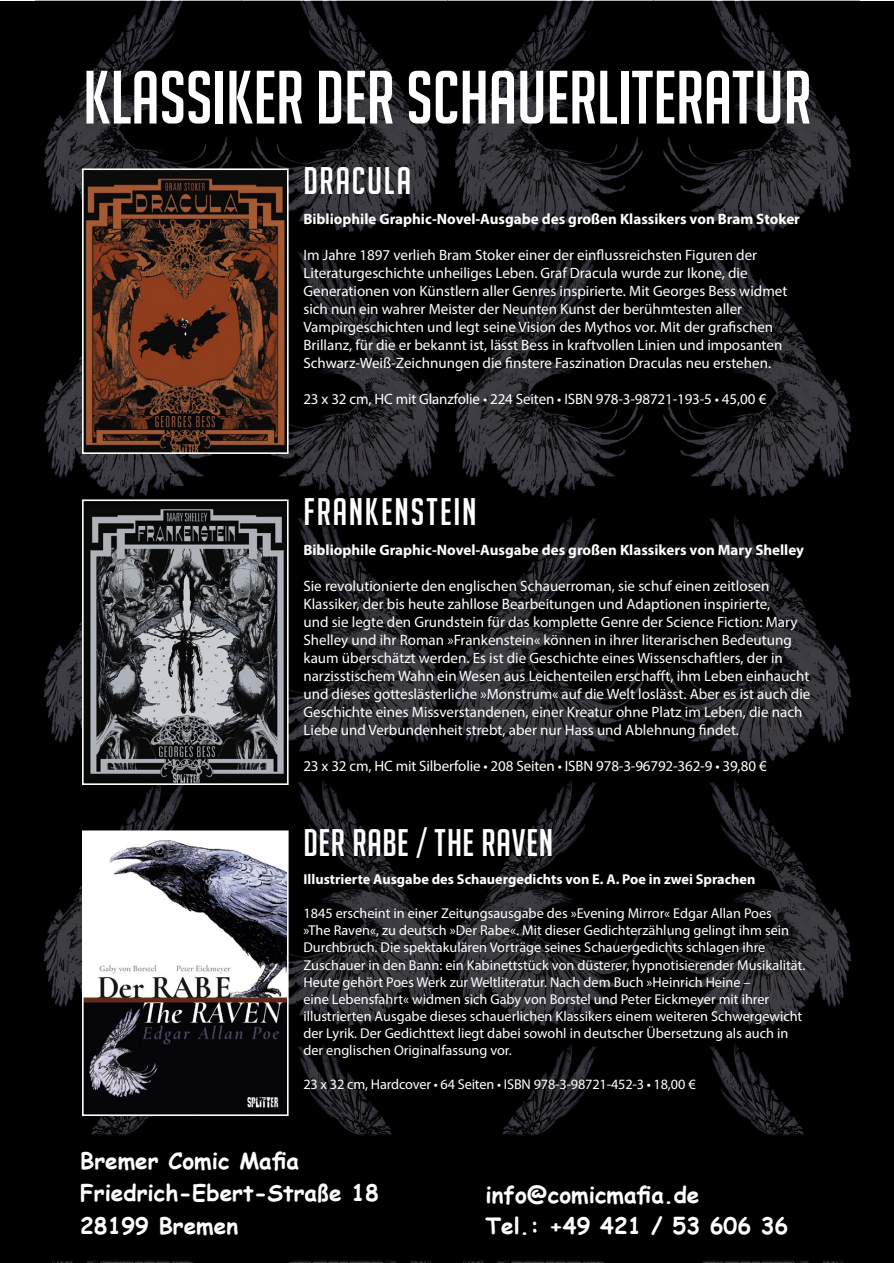
<style>
.page{position:relative;width:894px;height:1263px;background:#fff}
.page>*{position:absolute;margin:0;border:0;box-sizing:border-box;transform-origin:0 0}
.t1{font:73.5px "Big Noodle Titling";color:#fff}
.t2{font:37.5px "Big Noodle Titling";letter-spacing:.04em;color:#fff}
.t3{font:37.5px "Big Noodle Titling";letter-spacing:.02em;color:#fff}
.t4{font:22.5px/32.8px "font 000000002 cb 3 f 16 c";color:#fff}
.t5{font:15px/18px "Myriad Pro";color:#fff}
.t6{font:700 15px "Myriad Pro";color:#fff}
.t7{font:14.25px/17.1px "Myriad Pro";color:#fff}
.t8{font:700 14.25px "Myriad Pro";color:#fff}
</style>
<div class="page">
<div style="left:0;top:1px;width:893px;height:1262px;background:#000"></div>
<img style="left:43px;top:1px;width:809px;height:1262px">
<img style="left:85px;top:171px;width:200px;height:280px">
<div style="left:82px;top:168px;width:206px;height:286px;border:2px solid #fff"></div>
<img style="left:85px;top:502px;width:200px;height:280px">
<div style="left:82px;top:499px;width:206px;height:286px;border:2px solid #fff"></div>
<img style="left:85px;top:833px;width:200px;height:280px">
<div style="left:82px;top:830px;width:206px;height:286px;border:2px solid #fff"></div>
<img style="left:43px;top:1134px;width:809px;height:128px">
<h1 class="t1" style="left:83px;top:58px;width:729px">KLASSIKER DER SCHAUERLITERATUR</h1>
<h2 class="t2" style="left:303px;top:160px;width:109px">DRACULA</h2>
<p class="t6" style="left:303px;top:209px;width:498px">Bibliophile Graphic-Novel-Ausgabe des großen Klassikers von Bram Stoker</p>
<p class="t5" style="left:303px;top:245px;width:485px">Im Jahre 1897 verlieh Bram Stoker einer der einflussreichsten Figuren der Literaturgeschichte unheiliges Leben. Graf Dracula wurde zur Ikone, die Generationen von Künstlern aller Genres inspirierte. Mit Georges Bess widmet sich nun ein wahrer Meister der Neunten Kunst der berühmtesten aller Vampirgeschichten und legt seine Vision des Mythos vor. Mit der grafischen Brillanz, für die er bekannt ist, lässt Bess in kraftvollen Linien und imposanten Schwarz-Weiß-Zeichnungen die finstere Faszination Draculas neu erstehen.</p>
<p class="t5" style="left:303px;top:389px;width:464px">23 x 32 cm, HC mit Glanzfolie • 224 Seiten • ISBN 978-3-98721-193-5 • 45,00 €</p>
<h2 class="t2" style="left:303px;top:491px;width:174px">FRANKENSTEIN</h2>
<p class="t6" style="left:303px;top:540px;width:502px">Bibliophile Graphic-Novel-Ausgabe des großen Klassikers von Mary Shelley</p>
<p class="t5" style="left:303px;top:576px;width:508px">Sie revolutionierte den englischen Schauerroman, sie schuf einen zeitlosen Klassiker, der bis heute zahllose Bearbeitungen und Adaptionen inspirierte,<br>und sie legte den Grundstein für das komplette Genre der Science Fiction: Mary Shelley und ihr Roman »Frankenstein« können in ihrer literarischen Bedeutung kaum überschätzt werden. Es ist die Geschichte eines Wissenschaftlers, der in narzisstischem Wahn ein Wesen aus Leichenteilen erschafft, ihm Leben einhaucht und dieses gotteslästerliche »Monstrum« auf die Welt loslässt. Aber es ist auch die Geschichte eines Missverstandenen, einer Kreatur ohne Platz im Leben, die nach Liebe und Verbundenheit strebt, aber nur Hass und Ablehnung findet.</p>
<p class="t5" style="left:303px;top:756px;width:465px">23 x 32 cm, HC mit Silberfolie • 208 Seiten • ISBN 978-3-96792-362-9 • 39,80 €</p>
<h2 class="t3" style="left:303px;top:822px;width:251px">DER RABE / THE RAVEN</h2>
<p class="t8" style="left:303px;top:870px;width:453px">Illustrierte Ausgabe des Schauergedichts von E. A. Poe in zwei Sprachen</p>
<p class="t7" style="left:303px;top:905px;width:503px">1845 erscheint in einer Zeitungsausgabe des »Evening Mirror« Edgar Allan Poes<br>»The Raven«, zu deutsch »Der Rabe«. Mit dieser Gedichterzählung gelingt ihm sein Durchbruch. Die spektakulären Vorträge seines Schauergedichts schlagen ihre Zuschauer in den Bann: ein Kabinettstück von düsterer, hypnotisierender Musikalität.<br>Heute gehört Poes Werk zur Weltliteratur. Nach dem Buch »Heinrich Heine –<br>eine Lebensfahrt« widmen sich Gaby von Borstel und Peter Eickmeyer mit ihrer illustrierten Ausgabe dieses schauerlichen Klassikers einem weiteren Schwergewicht der Lyrik. Der Gedichttext liegt dabei sowohl in deutscher Übersetzung als auch in der englischen Originalfassung vor.</p>
<p class="t7" style="left:303px;top:1076px;width:394px">23 x 32 cm, Hardcover • 64 Seiten • ISBN 978-3-98721-452-3 • 18,00 €</p>
<h3 class="t4" style="left:80px;top:1143px;width:300px">Bremer Comic Mafia<br>Friedrich-Ebert-Straße 18<br>28199 Bremen</h3>
<h3 class="t4" style="left:485px;top:1178px;width:304px;line-height:31.5px">info@comicmafia.de<br>Tel.: +49 421 / 53 606 36</h3>
</div>
